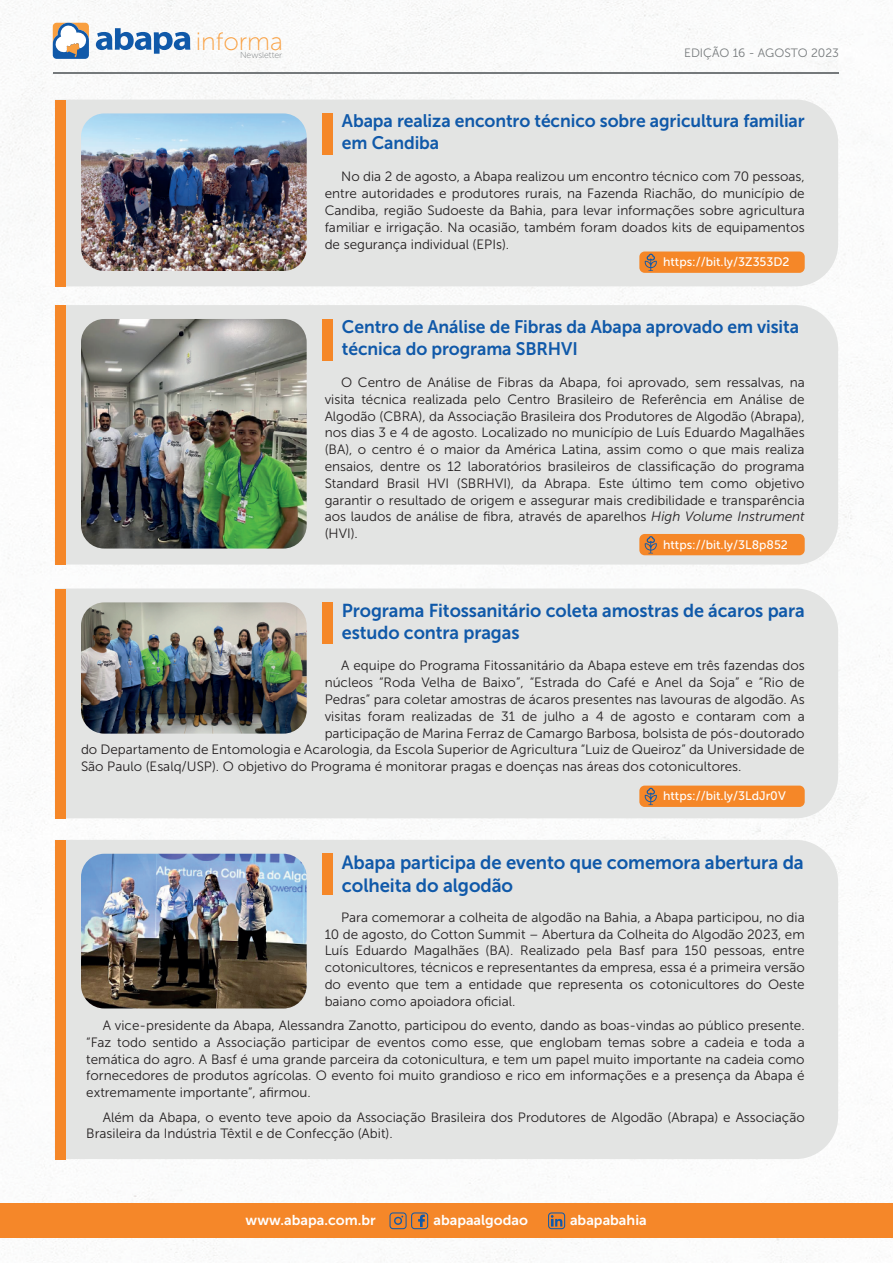
<style>
.page{position:relative;width:893px;height:1263px;background:#fff}
.page>*{position:absolute;margin:0;border:0;box-sizing:border-box;transform-origin:0 0}
.t1{font:25.05px "Museo Sans 100";color:#f99f3f}
.t2{font:19.05px/23px "Museo Sans 700";letter-spacing:-.005em;color:#1059a9}
.t3{font:18.6px/22.4px "Museo Sans 700";letter-spacing:-.005em;color:#1059a9}
.t4{font:18.15px/21.8px "Museo Sans 700";letter-spacing:-.005em;color:#1059a9}
.t5{font:14.25px "Museo Sans 700";color:#fff}
.t6{font:13.5px/16.8px "Museo Sans 300";color:#231f20;text-align:justify}
.t7{font:12.3px "Museo Sans 500";color:#fff}
.t8{font:12.15px "Museo Sans 300";color:#75797b}
.t9{font:8.7px "Museo Sans 100";color:#75797b}
.s1{font-style:italic}
</style>
<div class="page">
<img style="left:0;top:0;width:893px;height:1263px">
<hr style="left:53px;top:72px;width:786px;height:2px;background:#75797b">
<svg style="left:96px;top:28px;width:94px;height:26px"></svg>
<svg style="left:53px;top:23px;width:36px;height:36px"></svg>
<div style="left:0;top:1204px;width:893px;height:34px;background:#f58729"></div>
<svg style="left:389px;top:1212px;width:39px;height:17px"></svg>
<svg style="left:548px;top:1212px;width:17px;height:17px"></svg>
<div style="left:66px;top:100px;width:772px;height:186px;background:#e3e4e3"></div>
<div style="left:639px;top:251px;width:166px;height:22px;background:#f58728;border-radius:5px"></div>
<svg style="left:645px;top:254px;width:12px;height:17px"></svg>
<div style="left:55px;top:100px;width:11px;height:187px;background:#f58728"></div>
<div style="left:322px;top:113px;width:11px;height:42px;background:#f58728"></div>
<img style="left:81px;top:113px;width:226px;height:158px">
<div style="left:66px;top:305px;width:772px;height:259px;background:#e3e4e3"></div>
<div style="left:639px;top:534px;width:166px;height:21px;background:#f58728;border-radius:5px"></div>
<svg style="left:645px;top:536px;width:12px;height:17px"></svg>
<div style="left:55px;top:305px;width:11px;height:260px;background:#f58728"></div>
<div style="left:322px;top:319px;width:11px;height:41px;background:#f58728"></div>
<img style="left:81px;top:319px;width:226px;height:229px">
<div style="left:66px;top:840px;width:772px;height:319px;background:#e3e4e3"></div>
<div style="left:55px;top:840px;width:11px;height:319px;background:#f58728"></div>
<div style="left:322px;top:854px;width:11px;height:41px;background:#f58728"></div>
<img style="left:81px;top:854px;width:226px;height:154px">
<div style="left:66px;top:588px;width:772px;height:230px;background:#e3e4e3"></div>
<div style="left:639px;top:786px;width:166px;height:21px;background:#f58728;border-radius:5px"></div>
<svg style="left:645px;top:788px;width:12px;height:17px"></svg>
<div style="left:55px;top:588px;width:11px;height:230px;background:#f58728"></div>
<div style="left:322px;top:602px;width:11px;height:41px;background:#f58728"></div>
<img style="left:81px;top:602px;width:226px;height:132px">
<h1 class="t1" style="left:196px;top:28px;width:89px">informa</h1>
<p class="t9" style="left:240px;top:51px;width:44px">Newsletter</p>
<p class="t8" style="left:684px;top:47px;width:156px">EDIÇÃO 16 - AGOSTO 2023</p>
<h3 class="t4" style="left:342px;top:110px;width:464px">Abapa realiza encontro técnico sobre agricultura familiar em Candiba</h3>
<p class="t6" style="left:325px;top:169px;width:482px;text-indent:16px">No dia 2 de agosto, a Abapa realizou um encontro técnico com 70 pessoas, entre autoridades e produtores rurais, na Fazenda Riachão, do município de Candiba, região Sudoeste da Bahia, para levar informações sobre agricultura familiar e irrigação. Na ocasião, também foram doados kits de equipamentos de segurança individual (EPIs).</p>
<p class="t7" style="left:663px;top:255px;width:128px">https://bit.ly/3Z353D2</p>
<h3 class="t4" style="left:342px;top:316px;width:459px">Centro de Análise de Fibras da Abapa aprovado em visita técnica do programa SBRHVI</h3>
<p class="t6" style="left:325px;top:374px;width:482px;text-indent:16px">O Centro de Análise de Fibras da Abapa, foi aprovado, sem ressalvas, na visita técnica realizada pelo Centro Brasileiro de Referência em Análise de Algodão (CBRA), da Associação Brasileira dos Produtores de Algodão (Abrapa), nos dias 3 e 4 de agosto. Localizado no município de Luís Eduardo Magalhães (BA), o centro é o maior da América Latina, assim como o que mais realiza ensaios, dentre os 12 laboratórios brasileiros de classificação do programa Standard Brasil HVI (SBRHVI), da Abrapa. Este último tem como objetivo garantir o resultado de origem e assegurar mais credibilidade e transparência aos laudos de análise de fibra, através de aparelhos <span class="s1">High Volume Instrument </span>(HVI).</p>
<p class="t7" style="left:663px;top:538px;width:126px">https://bit.ly/3L8p852</p>
<h3 class="t3" style="left:342px;top:599px;width:464px">Programa Fitossanitário coleta amostras de ácaros para estudo contra pragas</h3>
<p class="t6" style="left:341px;top:657px;width:465px">A equipe do Programa Fitossanitário da Abapa esteve em três fazendas dos</p>
<p class="t6" style="left:325px;top:674px;width:482px">núcleos “Roda Velha de Baixo”, “Estrada do Café e Anel da Soja” e “Rio de</p>
<p class="t6" style="left:325px;top:691px;width:482px">Pedras” para coletar amostras de ácaros presentes nas lavouras de algodão. As</p>
<p class="t6" style="left:325px;top:708px;width:481px">visitas foram realizadas de 31 de julho a 4 de agosto e contaram com a</p>
<p class="t6" style="left:325px;top:725px;width:482px">participação de Marina Ferraz de Camargo Barbosa, bolsista de pós-doutorado</p>
<p class="t6" style="left:81px;top:741px;width:725px">do Departamento de Entomologia e Acarologia, da Escola Superior de Agricultura “Luiz de Queiroz” da Universidade de</p>
<p class="t6" style="left:81px;top:758px;width:662px">São Paulo (Esalq/USP). O objetivo do Programa é monitorar pragas e doenças nas áreas dos cotonicultores.</p>
<p class="t7" style="left:663px;top:789px;width:124px">https://bit.ly/3LdJr0V</p>
<h2 class="t2" style="left:342px;top:850px;width:463px">Abapa participa de evento que comemora abertura da colheita do algodão</h2>
<p class="t6" style="left:325px;top:909px;width:482px;text-indent:16px">Para comemorar a colheita de algodão na Bahia, a Abapa participou, no dia 10 de agosto, do Cotton Summit – Abertura da Colheita do Algodão 2023, em Luís Eduardo Magalhães (BA). Realizado pela Basf para 150 pessoas, entre cotonicultores, técnicos e representantes da empresa, essa é a primeira versão do evento que tem a entidade que representa os cotonicultores do Oeste baiano como apoiadora oficial.</p>
<p class="t6" style="left:86px;top:1017px;width:720px;text-indent:16px">A vice-presidente da Abapa, Alessandra Zanotto, participou do evento, dando as boas-vindas ao público presente. “Faz todo sentido a Associação participar de eventos como esse, que englobam temas sobre a cadeia e toda a temática do agro. A Basf é uma grande parceira da cotonicultura, e tem um papel muito importante na cadeia como fornecedores de produtos agrícolas. O evento foi muito grandioso e rico em informações e a presença da Abapa é extremamente importante”, afirmou.</p>
<p class="t6" style="left:86px;top:1108px;width:720px;text-indent:16px">Além da Abapa, o evento teve apoio da Associação Brasileira dos Produtores de Algodão (Abrapa) e Associação<br>Brasileira da Indústria Têxtil e de Confecção (Abit).</p>
<p class="t5" style="left:246px;top:1212px;width:132px">www.abapa.com.br</p>
<p class="t5" style="left:433px;top:1212px;width:96px">abapaalgodao</p>
<p class="t5" style="left:570px;top:1212px;width:78px">abapabahia</p>
</div>
